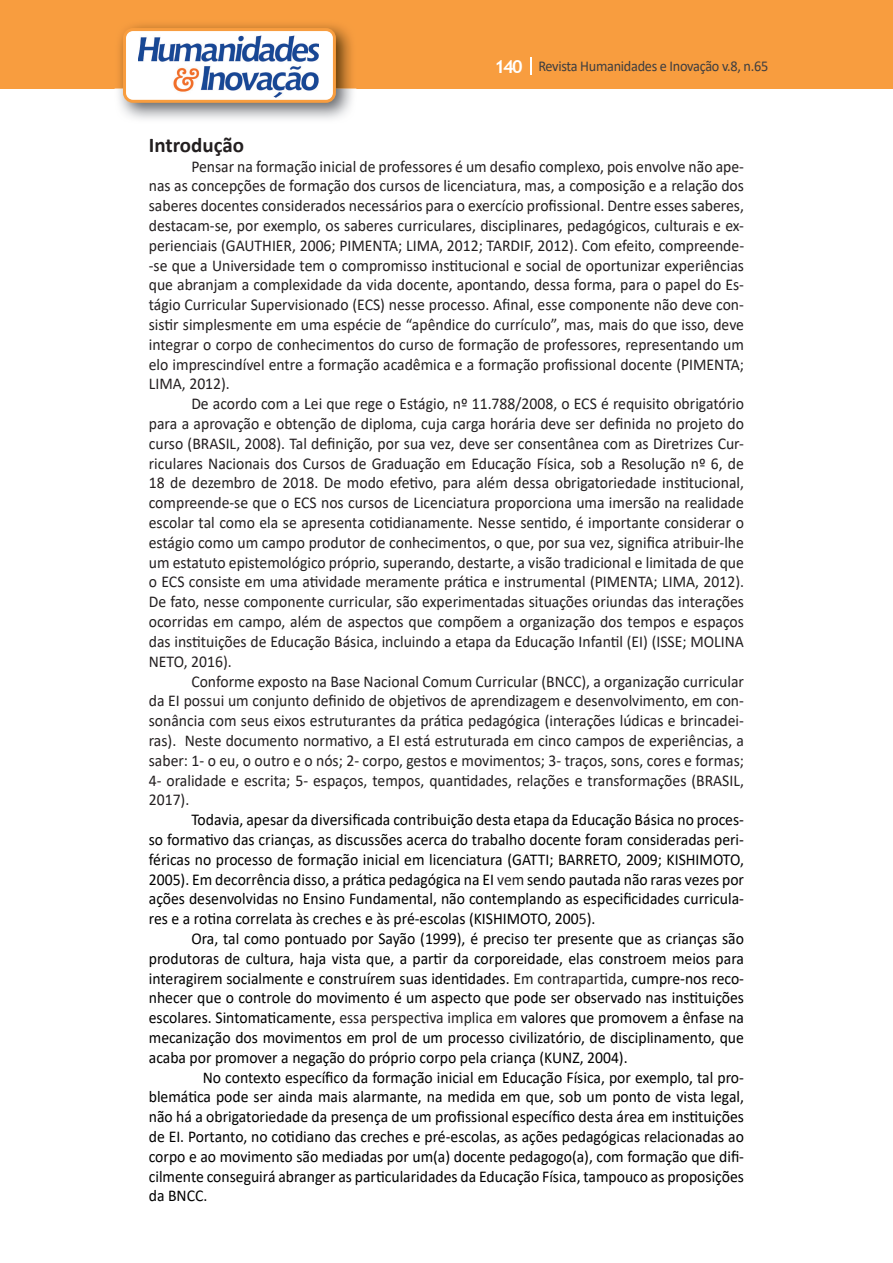
<style>
.page{position:relative;width:893px;height:1263px;background:#fff}
.page>*{position:absolute;margin:0;border:0;box-sizing:border-box;transform-origin:0 0}
.t1{font:700 21px "Calibri";color:#231f20}
.t2{font:16.5px/19.8px "Calibri";color:#231f20;text-align:justify;scale:.95 1}
.t3{font:16.5px/19.8px "Calibri";color:#000001;text-align:justify;scale:.95 1}
.t4{font:15px "Calibri";letter-spacing:-.02em;color:#3e3e3f;scale:.95 1}
.s1{font-family:"Trebuchet MS";font-weight:700;font-size:18px;color:#fff}
.s2{color:#231f20}
</style>
<div class="page">
<div style="left:0;top:0;width:893px;height:88px;background:#f89d3f"></div>
<svg style="left:530px;top:57px;width:2px;height:18px"></svg>
<img style="left:115px;top:24px;width:241px;height:95px">
<div style="left:125px;top:30px;width:209px;height:71px;background:#fff;border-radius:9px"></div>
<img style="left:138px;top:35px;width:181px;height:62px">
<div style="left:123px;top:28px;width:213px;height:75px;border:3px solid #f89d3f;border-radius:9px"></div>
<p class="t4" style="left:495px;top:56px;width:290px"><span class="s1">140</span> Revista Humanidades e Inovação v.8, n.65</p>
<p class="t1" style="left:149px;top:130px;width:97px">Introdução</p>
<p class="t2" style="left:149px;top:156px;width:628px;text-indent:43px">Pensar na formação inicial de professores é um desafio complexo, pois envolve não ape&shy;nas as concepções de formação dos cursos de licenciatura, mas, a composição e a relação dos saberes docentes considerados necessários para o exercício profissional. Dentre esses saberes, destacam-se, por exemplo, os saberes curriculares, disciplinares, pedagógicos, culturais e ex&shy;perienciais (GAUTHIER, 2006; PIMENTA; LIMA, 2012; TARDIF, 2012). Com efeito, compreende--se que a Universidade tem o compromisso institucional e social de oportunizar experiências que abranjam a complexidade da vida docente, apontando, dessa forma, para o papel do Es&shy;tágio Curricular Supervisionado (ECS) nesse processo. Afinal, esse componente não deve con&shy;sistir simplesmente em uma espécie de “apêndice do currículo”, mas, mais do que isso, deve integrar o corpo de conhecimentos do curso de formação de professores, representando um elo imprescindível entre a formação acadêmica e a formação profissional docente (PIMENTA; LIMA, 2012).</p>
<p class="t2" style="left:149px;top:393px;width:628px;text-indent:43px">De acordo com a Lei que rege o Estágio, nº 11.788/2008, o ECS é requisito obrigatório para a aprovação e obtenção de diploma, cuja carga horária deve ser definida no projeto do curso (BRASIL, 2008). Tal definição, por sua vez, deve ser consentânea com as Diretrizes Cur&shy;riculares Nacionais dos Cursos de Graduação em Educação Física, sob a Resolução nº 6, de 18 de dezembro de 2018. De modo efetivo, para além dessa obrigatoriedade institucional, compreende-se que o ECS nos cursos de Licenciatura proporciona uma imersão na realidade escolar tal como ela se apresenta cotidianamente. Nesse sentido, é importante considerar o estágio como um campo produtor de conhecimentos, o que, por sua vez, significa atribuir-lhe um estatuto epistemológico próprio, superando, destarte, a visão tradicional e limitada de que o ECS consiste em uma atividade meramente prática e instrumental (PIMENTA; LIMA, 2012).<br>De fato, nesse componente curricular, são experimentadas situações oriundas das interações ocorridas em campo, além de aspectos que compõem a organização dos tempos e espaços das instituições de Educação Básica, incluindo a etapa da Educação Infantil (EI) (ISSE; MOLINA NETO, 2016).</p>
<p class="t2" style="left:149px;top:671px;width:628px;text-indent:43px">Conforme exposto na Base Nacional Comum Curricular (BNCC), a organização curricular da EI possui um conjunto definido de objetivos de aprendizagem e desenvolvimento, em con&shy;sonância com seus eixos estruturantes da prática pedagógica (interações lúdicas e brincadei&shy;ras). Neste documento normativo, a EI está estruturada em cinco campos de experiências, a saber: 1- o eu, o outro e o nós; 2- corpo, gestos e movimentos; 3- traços, sons, cores e formas; 4- oralidade e escrita; 5- espaços, tempos, quantidades, relações e transformações (BRASIL, 2017).</p>
<p class="t3" style="left:149px;top:809px;width:628px;text-indent:43px">Todavia, apesar da diversificada contribuição desta etapa da Educação Básica no proces&shy;so formativo das crianças, as discussões acerca do trabalho docente foram consideradas peri&shy;féricas no processo de formação inicial em licenciatura (GATTI; BARRETO, 2009; KISHIMOTO, 2005). Em decorrência disso, a prática pedagógica na EI <span class="s2">vem</span> sendo pautada não raras vezes por ações desenvolvidas no Ensino Fundamental, não contemplando as especificidades curricula&shy;res e a rotina correlata às creches e às pré-escolas (KISHIMOTO, 200<span class="s2">5</span>).</p>
<p class="t3" style="left:149px;top:928px;width:628px;text-indent:43px">Ora, tal como pontuado por Sayão (1999), é preciso ter presente que as crianças são produtoras de cultura, haja vista que, a partir da corporeidade, elas constroem meios para interagirem socialmente e construírem suas identidades. <span class="s2">Em contrapartida</span>, cumpre-nos reco&shy;nhecer que o controle do movimento é um aspecto que pode ser observado nas instituições escolares. Sintomaticamente, <span class="s2">essa perspectiva implica em</span> valores que promovem a ênfase na mecanização dos movimentos em prol de um processo civilizatório, de disciplinamento, que acaba por promover a negação do próprio corpo pela criança (KUNZ, 2004).</p>
<p class="t3" style="left:149px;top:1067px;width:628px;text-indent:54px">No contexto específico da formação inicial em Educação Física, por exemplo, tal pro&shy;blemática pode ser ainda mais alarmante, na medida em que, sob um ponto de vista legal, não há a obrigatoriedade da presença de um profissional específico desta área em instituições de EI. Portanto, no cotidiano das creches e pré-escolas, as ações pedagógicas relacionadas ao corpo e ao movimento são mediadas por um(a) docente pedagogo(a), com formação que difi&shy;cilmente conseguirá abranger as particularidades da Educação Física, tampouco as proposições da BNCC.</p>
</div>
